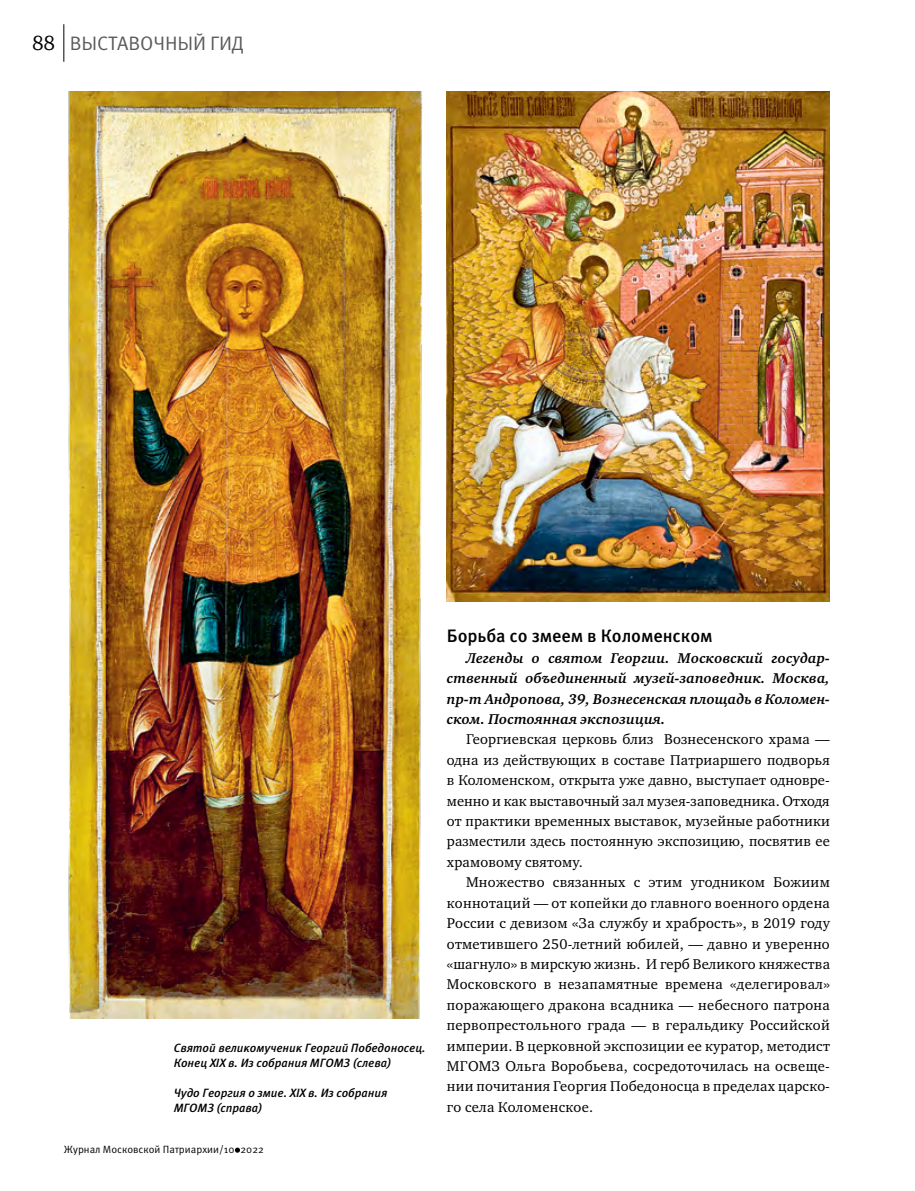
<style>
.page{position:relative;width:915px;height:1191px;background:#fff}
.page>*{position:absolute;margin:0;border:0;box-sizing:border-box;transform-origin:0 0}
.t1{font:19.5px "Meta Pro";letter-spacing:-.005em;color:#58595b}
.t2{font:500 18px "Meta Pro";letter-spacing:-.005em;color:#000}
.t3{font:14.55px/20.4px "Charter ITC";letter-spacing:.015em;color:#000;text-align:justify}
.t4{font:italic 700 14.55px/20.4px "Charter ITC";letter-spacing:.01em;color:#000;text-align:justify}
.t5{font:italic 500 12px/15px "Meta Pro";letter-spacing:-.005em;color:#000}
.t6{font:10.5px "Meta Pro";color:#000}
.s1{font-family:"Charter ITC";font-size:21px;color:#000}
</style>
<div class="page">
<svg style="left:235px;top:1147px;width:5px;height:5px"></svg>
<hr style="left:63px;top:24px;width:1px;height:38px;background:#000">
<img style="left:68px;top:91px;width:354px;height:927px">
<img style="left:446px;top:91px;width:383px;height:510px">
<h1 class="t1" style="left:32px;top:31px;width:213px"><span class="s1">88</span> ВЫСТАВОЧНЫЙ ГИД</h1>
<p class="t5" style="left:174px;top:1040px;width:253px">Святой великомученик Георгий Победоносец.<br>Конец XIX в. Из собрания МГОМЗ (слева)</p>
<p class="t5" style="left:174px;top:1085px;width:215px">Чудо Георгия о змие. XIX в. Из собрания<br>МГОМЗ (справа)</p>
<p class="t6" style="left:64px;top:1142px;width:201px">Журнал Московской Патриархии/10 2022</p>
<p class="t2" style="left:446px;top:624px;width:267px">Борьба со змеем в Коломенском</p>
<p class="t4" style="left:446px;top:647px;width:384px;text-indent:19px">Легенды о святом Георгии. Московский государ&shy;ственный объединенный музей-заповедник. Москва, пр-т Андропова, 39, Вознесенская площадь в Коломен&shy;ском. Постоянная экспозиция.</p>
<p class="t3" style="left:446px;top:729px;width:384px;text-indent:19px">Георгиевская церковь близ Вознесенского храма — одна из действующих в составе Патриаршего подворья в Коломенском, открыта уже давно, выступает одновре&shy;менно и как выставочный зал музея-заповедника. Отходя от практики временных выставок, музейные работники разместили здесь постоянную экспозицию, посвятив ее храмовому святому.</p>
<p class="t3" style="left:446px;top:872px;width:384px;text-indent:19px">Множество связанных с этим угодником Божиим коннотаций — от копейки до главного военного ордена России с девизом «За службу и храбрость», в 2019 году отметившего 250-летний юбилей, — давно и уверенно «шагнуло» в мирскую жизнь. И герб Великого княжества Московского в незапамятные времена «делегировал» поражающего дракона всадника — небесного патрона первопрестольного града — в геральдику Российской империи. В церковной экспозиции ее куратор, методист МГОМЗ Ольга Воробьева, сосредоточилась на освеще&shy;нии почитания Георгия Победоносца в пределах царско&shy;го села Коломенское.</p>
</div>
